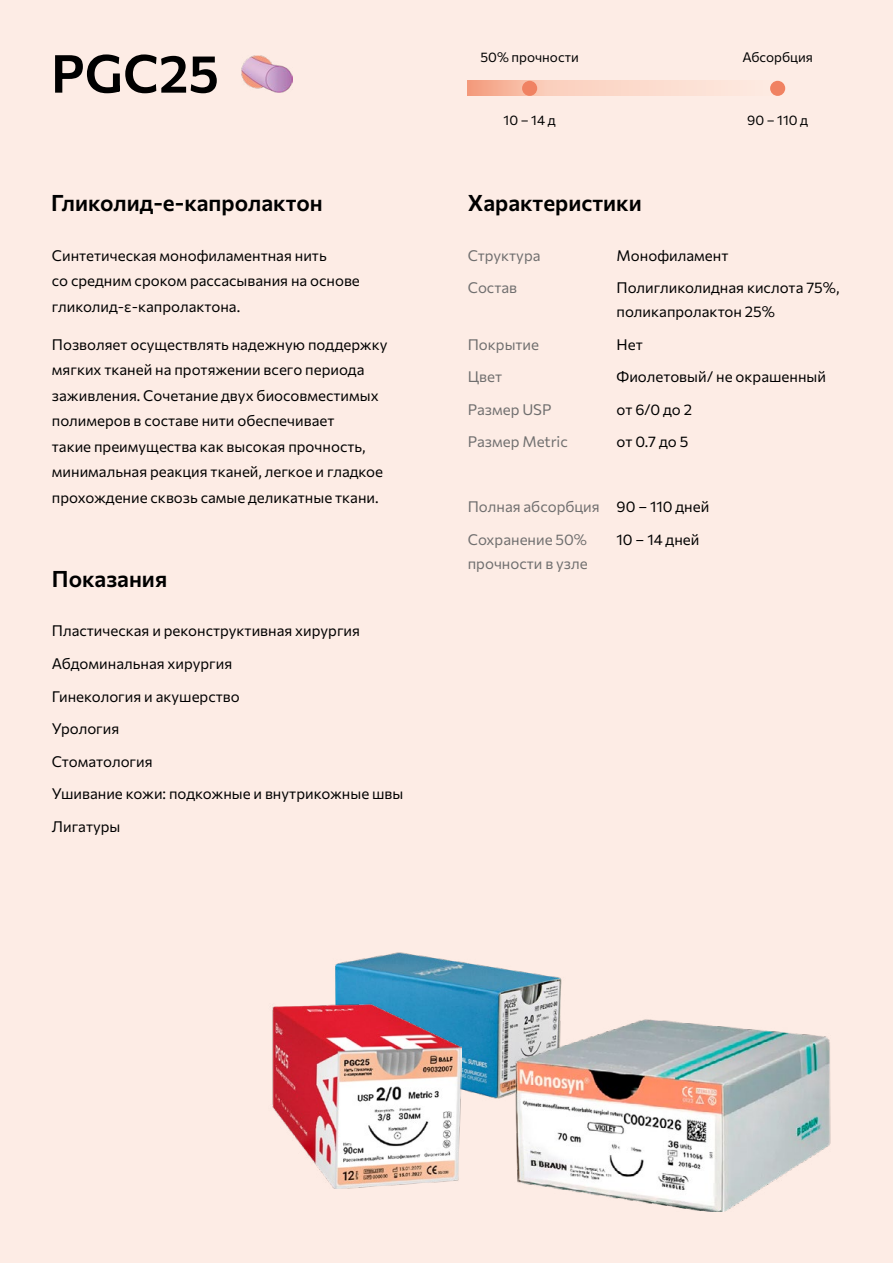
<style>
.page{position:relative;width:893px;height:1263px;background:#fdece5}
.page>*{position:absolute;margin:0;border:0;box-sizing:border-box;transform-origin:0 0}
.t1{font:600 52.5px "Commissioner";color:#000}
.t2{font:600 22.5px "Commissioner";color:#000}
.t3{font:15px/32.5px "Commissioner";color:#000}
.t4{font:15px/32.5px "Commissioner";color:#706f6f}
.t5{font:13.5px "Commissioner";color:#000}
</style>
<div class="page">
<img style="left:335px;top:952px;width:227px;height:147px">
<img style="left:272px;top:1003px;width:189px;height:185px">
<img style="left:514px;top:1004px;width:317px;height:207px">
<svg style="left:468px;top:81px;width:317px;height:15px"></svg>
<div style="left:770px;top:81px;width:15px;height:15px;background:#f08262;border-radius:50%"></div>
<div style="left:522px;top:81px;width:15px;height:15px;background:#f08262;border-radius:50%"></div>
<img style="left:242px;top:55px;width:50px;height:38px">
<h1 class="t1" style="left:51px;top:31px;width:169px">PGC25</h1>
<p class="t5" style="left:480px;top:46px;width:100px">50% прочности</p>
<p class="t5" style="left:742px;top:46px;width:72px">Абсорбция</p>
<p class="t5" style="left:504px;top:110px;width:54px">10 – 14 д</p>
<p class="t5" style="left:747px;top:110px;width:62px">90 – 110 д</p>
<h2 class="t2" style="left:51px;top:184px;width:273px">Гликолид-е-капролактон</h2>
<h2 class="t2" style="left:468px;top:184px;width:176px">Характеристики</h2>
<p class="t3" style="left:52px;top:241px;width:309px;line-height:25.5px">Синтетическая монофиламентная нить<br>со средним сроком рассасывания на основе гликолид-ε-капролактона.</p>
<p class="t3" style="left:52px;top:331px;width:337px;line-height:25.5px">Позволяет осуществлять надежную поддержку мягких тканей на протяжении всего периода заживления. Сочетание двух биосовместимых полимеров в составе нити обеспечивает<br>такие преимущества как высокая прочность, минимальная реакция тканей, легкое и гладкое прохождение сквозь самые деликатные ткани.</p>
<h2 class="t2" style="left:52px;top:561px;width:117px">Показания</h2>
<p class="t3" style="left:52px;top:614px;width:353px">Пластическая и реконструктивная хирургия<br>Абдоминальная хирургия<br>Гинекология и акушерство<br>Урология<br>Стоматология<br>Ушивание кожи: подкожные и внутрикожные швы<br>Лигатуры</p>
<p class="t4" style="left:468px;top:238px;width:74px">Структура<br>Состав</p>
<p class="t4" style="left:468px;top:327px;width:102px">Покрытие<br>Цвет<br>Размер USP<br>Размер Metric</p>
<p class="t3" style="left:617px;top:238px;width:224px">Монофиламент<br>Полигликолидная кислота 75%,</p>
<p class="t3" style="left:617px;top:294px;width:211px">поликапролактон 25%<br>Нет<br>Фиолетовый/ не окрашенный от 6/0 до 2<br>от 0.7 до 5</p>
<p class="t4" style="left:468px;top:489px;width:134px">Полная абсорбция<br>Сохранение 50%</p>
<p class="t4" style="left:468px;top:546px;width:121px">прочности в узле</p>
<p class="t3" style="left:617px;top:489px;width:94px">90 – 110 дней<br>10 – 14 дней</p>
</div>
